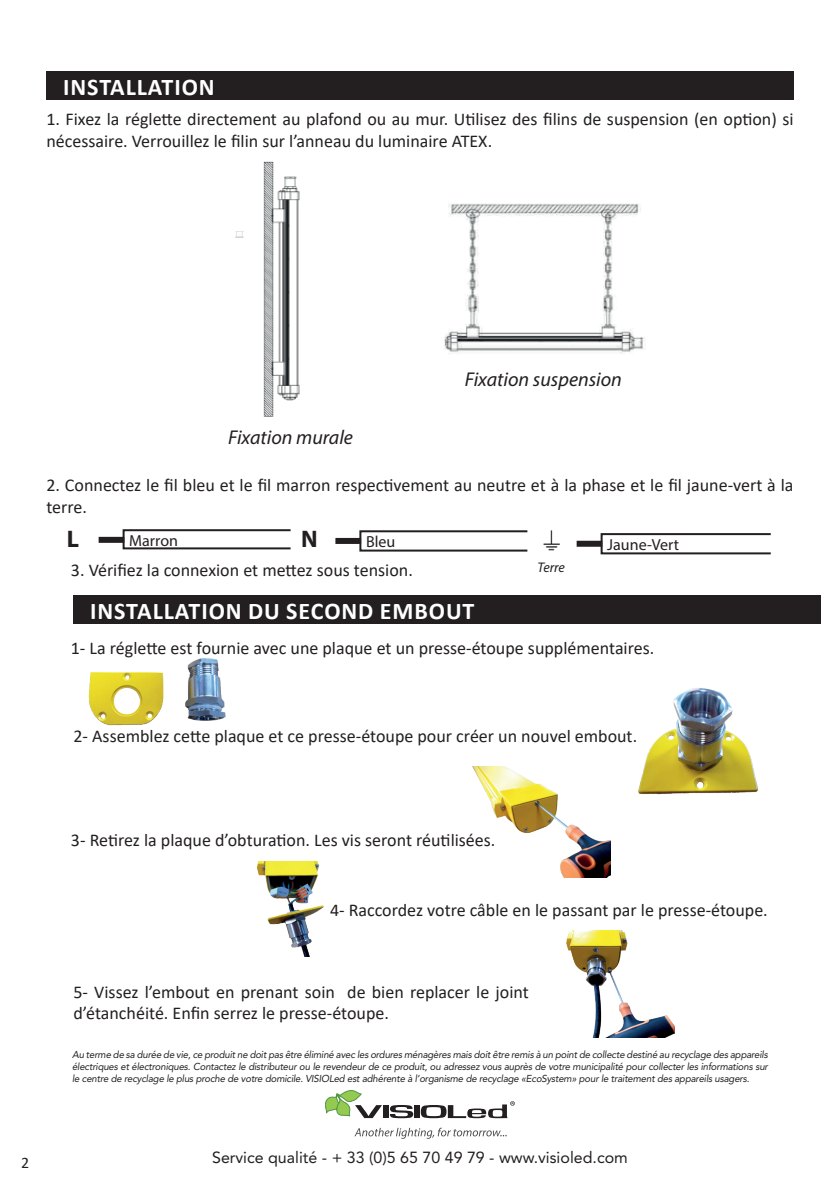
<style>
.page{position:relative;width:840px;height:1191px;background:#fff}
.page>*{position:absolute;margin:0;border:0;box-sizing:border-box;transform-origin:0 0}
.t1{font:700 24px "Calibri";letter-spacing:.04em;color:#fff}
.t2{font:700 24px "Myriad Pro";color:#231f20}
.t3{font:italic 20px "Myriad Pro";color:#231f20}
.t4{font:18px/21.6px "Calibri";color:#231f20}
.t5{font:16px "Avenir LT Std";color:#231f20}
.t6{font:16px "Myriad Pro";color:#231f20}
.t7{font:16px "Calibri";color:#231f20}
.t8{font:italic 14px "Myriad Pro";letter-spacing:-.005em;color:#231f20}
.t9{font:italic 10px/12px "Avenir LT Std";letter-spacing:-.02em;color:#231f20;text-align:justify}
</style>
<div class="page">
<div style="left:383px;top:1105px;width:5px;height:13px;background:#231f20"></div>
<svg style="left:389px;top:1105px;width:24px;height:13px"></svg>
<div style="left:414px;top:1105px;width:5px;height:13px;background:#231f20"></div>
<svg style="left:325px;top:1090px;width:57px;height:28px"></svg>
<svg style="left:420px;top:1101px;width:94px;height:17px"></svg>
<svg style="left:354px;top:1127px;width:152px;height:11px"></svg>
<div style="left:46px;top:71px;width:747px;height:28px;background:#231f20"></div>
<div style="left:122px;top:529px;width:169px;height:20px;border:2px solid #231f20"></div>
<div style="left:99px;top:537px;width:25px;height:6px;background:#231f20"></div>
<div style="left:359px;top:530px;width:169px;height:21px;border:2px solid #231f20"></div>
<div style="left:335px;top:538px;width:26px;height:6px;background:#231f20"></div>
<div style="left:600px;top:533px;width:171px;height:21px;border:2px solid #231f20"></div>
<div style="left:576px;top:541px;width:26px;height:6px;background:#231f20"></div>
<img style="left:543px;top:530px;width:17px;height:21px">
<svg style="left:235px;top:231px;width:8px;height:6px"></svg>
<img style="left:263px;top:161px;width:37px;height:256px">
<img style="left:444px;top:203px;width:202px;height:151px">
<div style="left:73px;top:595px;width:747px;height:29px;background:#231f20"></div>
<img style="left:88px;top:658px;width:138px;height:68px">
<img style="left:638px;top:688px;width:121px;height:107px">
<img style="left:472px;top:766px;width:137px;height:111px">
<img style="left:256px;top:861px;width:68px;height:95px">
<img style="left:566px;top:930px;width:108px;height:107px">
<h1 class="t1" style="left:63px;top:70px;width:153px">INSTALLATION</h1>
<p class="t4" style="left:46px;top:108px;width:748px">1. Fixez la réglette directement au plafond ou au mur. Utilisez des filins de suspension (en option) si nécessaire. Verrouillez le filin sur l’anneau du luminaire ATEX.</p>
<p class="t3" style="left:228px;top:425px;width:126px">Fixation murale</p>
<p class="t3" style="left:464px;top:367px;width:158px">Fixation suspension</p>
<p class="t4" style="left:46px;top:474px;width:748px">2. Connectez le fil bleu et le fil marron respectivement au neutre et à la phase et le fil jaune-vert à la terre.</p>
<h1 class="t2" style="left:67px;top:523px;width:14px">L</h1>
<p class="t6" style="left:129px;top:530px;width:50px">Marron</p>
<h1 class="t2" style="left:301px;top:523px;width:18px">N</h1>
<p class="t6" style="left:366px;top:532px;width:31px">Bleu</p>
<p class="t6" style="left:607px;top:534px;width:73px">Jaune-Vert</p>
<p class="t4" style="left:71px;top:559px;width:343px">3. Vérifiez la connexion et mettez sous tension.</p>
<p class="t8" style="left:537px;top:558px;width:29px">Terre</p>
<h1 class="t1" style="left:90px;top:594px;width:386px">INSTALLATION DU SECOND EMBOUT</h1>
<p class="t4" style="left:71px;top:637px;width:584px">1- La réglette est fournie avec une plaque et un presse-étoupe supplémentaires.</p>
<p class="t4" style="left:73px;top:724px;width:565px">2- Assemblez cette plaque et ce presse-étoupe pour créer un nouvel embout.</p>
<p class="t7" style="left:21px;top:1151px;width:10px">2</p>
<p class="t4" style="left:71px;top:828px;width:426px">3- Retirez la plaque d’obturation. Les vis seront réutilisées.</p>
<p class="t4" style="left:330px;top:898px;width:439px">4- Raccordez votre câble en le passant par le presse-étoupe.</p>
<p class="t4" style="left:73px;top:980px;width:456px">5- Vissez l’embout en prenant soin de bien replacer le joint d’étanchéité. Enfin serrez le presse-étoupe.</p>
<p class="t9" style="left:72px;top:1048px;width:697px">Au terme de sa durée de vie, ce produit ne doit pas être éliminé avec les ordures ménagères mais doit être remis à un point de collecte destiné au recyclage des appareils électriques et électroniques. Contactez le distributeur ou le revendeur de ce produit, ou adressez vous auprès de votre municipalité pour collecter les informations sur le centre de recyclage le plus proche de votre domicile. VISIOLed est adhérente à l’organisme de recyclage «EcoSystem» pour le traitement des appareils usagers.</p>
<p class="t5" style="left:212px;top:1148px;width:417px">Service qualité - + 33 (0)5 65 70 49 79 - www.visioled.com</p>
</div>
